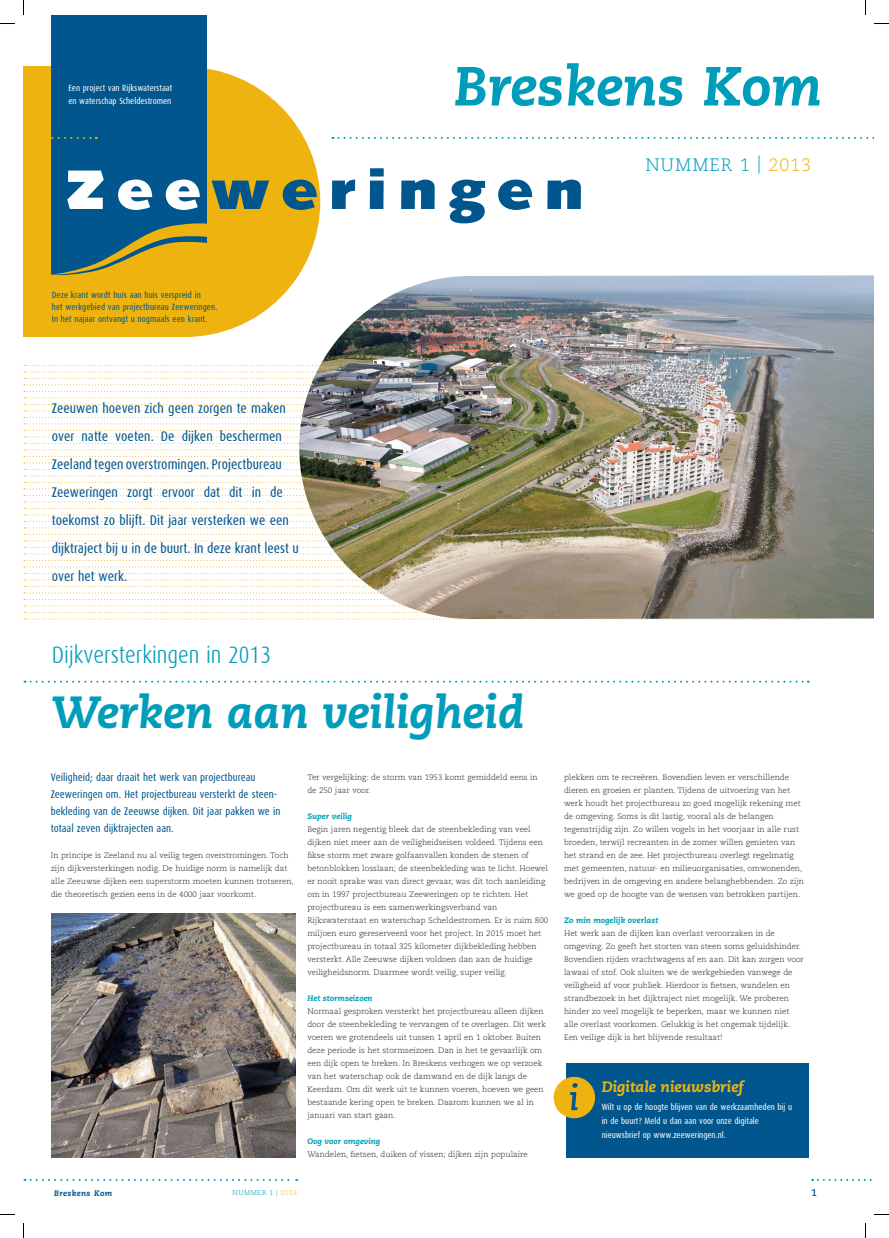
<style>
.page{position:relative;width:889px;height:1238px;background:#fff}
.page>*{position:absolute;margin:0;border:0;box-sizing:border-box;transform-origin:0 0}
.t1{font:italic 800 55px "Caecilia LT Std";color:#009dba}
.t2{font:italic 800 45px "Caecilia LT Std";color:#009dba}
.t3{font:300 24px "Dax Condensed";color:#009dba}
.t4{font:300 18px "Caecilia LT Std";letter-spacing:.05em;color:#009dba}
.t5{font:italic 800 15px "Caecilia LT Std";color:#efb310}
.t6{font:14px/28px "Dax Condensed";color:#00568d}
.t7{font:11px/17px "Dax Condensed";color:#00568d}
.t8{font:700 10px "Caecilia LT Std";color:#00568d}
.t9{font:9px/14px "Dax Condensed";color:#fff}
.t10{font:9px/12px "Dax Condensed";letter-spacing:.01em;color:#00568d}
.t11{font:300 8px/13px "Caecilia LT Std";color:#231f20}
.t12{font:italic 800 8px "Caecilia LT Std";color:#009dba}
.t13{font:italic 800 8px "Caecilia LT Std";letter-spacing:.05em;color:#00568d}
.t14{font:300 7px "Caecilia LT Std";letter-spacing:.05em;color:#009dba}
.s1{color:#efb310}
</style>
<div class="page">
<div style="left:50px;top:67px;width:270px;height:270px;background:#efb310;border-radius:50%"></div>
<div style="left:24px;top:67px;width:165px;height:270px;background:#efb310"></div>
<svg style="left:812px;top:1178px;width:60px;height:2px"></svg>
<svg style="left:25px;top:1178px;width:272px;height:2px"></svg>
<svg style="left:24px;top:443px;width:274px;height:7px"></svg>
<svg style="left:24px;top:456px;width:274px;height:7px"></svg>
<svg style="left:24px;top:469px;width:274px;height:7px"></svg>
<svg style="left:24px;top:482px;width:274px;height:7px"></svg>
<svg style="left:24px;top:495px;width:274px;height:7px"></svg>
<svg style="left:24px;top:508px;width:274px;height:7px"></svg>
<svg style="left:24px;top:521px;width:274px;height:7px"></svg>
<svg style="left:24px;top:534px;width:274px;height:7px"></svg>
<svg style="left:24px;top:547px;width:274px;height:7px"></svg>
<svg style="left:24px;top:560px;width:274px;height:7px"></svg>
<svg style="left:24px;top:573px;width:274px;height:7px"></svg>
<svg style="left:24px;top:586px;width:274px;height:7px"></svg>
<svg style="left:24px;top:599px;width:274px;height:7px"></svg>
<svg style="left:24px;top:612px;width:274px;height:7px"></svg>
<svg style="left:24px;top:430px;width:274px;height:7px"></svg>
<svg style="left:24px;top:417px;width:274px;height:7px"></svg>
<svg style="left:24px;top:404px;width:274px;height:7px"></svg>
<svg style="left:24px;top:391px;width:274px;height:7px"></svg>
<svg style="left:24px;top:378px;width:274px;height:7px"></svg>
<svg style="left:24px;top:365px;width:274px;height:7px"></svg>
<img style="left:299px;top:275px;width:575px;height:344px">
<svg style="left:25px;top:680px;width:784px;height:2px"></svg>
<svg style="left:283px;top:179px;width:34px;height:31px"></svg>
<svg style="left:332px;top:179px;width:23px;height:30px"></svg>
<svg style="left:370px;top:168px;width:14px;height:41px"></svg>
<svg style="left:401px;top:179px;width:34px;height:30px"></svg>
<svg style="left:449px;top:179px;width:36px;height:44px"></svg>
<svg style="left:498px;top:179px;width:34px;height:31px"></svg>
<svg style="left:547px;top:179px;width:34px;height:30px"></svg>
<svg style="left:332px;top:137px;width:542px;height:2px"></svg>
<img style="left:52px;top:913px;width:243px;height:244px">
<div style="left:566px;top:1062px;width:243px;height:95px;background:#00568d"></div>
<div style="left:555px;top:1078px;width:39px;height:38px;background:#efb310;border-radius:50%"></div>
<div style="left:554px;top:1076px;width:41px;height:42px;border:3px solid #efb310;border-radius:50%"></div>
<svg style="left:570px;top:1083px;width:8px;height:27px"></svg>
<svg style="left:874px;top:23px;width:15px;height:1px"></svg>
<svg style="left:0;top:1214px;width:15px;height:1px"></svg>
<svg style="left:874px;top:1214px;width:15px;height:1px"></svg>
<svg style="left:0;top:0;width:269px;height:275px"></svg>
<svg style="left:23px;top:1223px;width:1px;height:15px"></svg>
<svg style="left:865px;top:0;width:1px;height:15px"></svg>
<svg style="left:865px;top:1223px;width:1px;height:15px"></svg>
<p class="t9" style="left:68px;top:81px;width:105px;line-height:13px">Een project van Rijkswaterstaat en waterschap Scheldestromen</p>
<p class="t10" style="left:52px;top:289px;width:167px">Deze krant wordt huis aan huis verspreid in<br>het werkgebied van projectbureau Zeeweringen.<br>In het najaar ontvangt u nogmaals een krant.</p>
<p class="t6" style="left:52px;top:394px;width:248px">Zeeuwen hoeven zich geen zorgen te maken over natte voeten. De dijken beschermen Zeeland tegen overstromingen. Projectbureau Zeeweringen zorgt ervoor dat dit in de toekomst zo blijft. Dit jaar versterken we een dijktraject bij u in de buurt. In deze krant leest u over het werk.</p>
<h3 class="t3" style="left:52px;top:642px;width:221px">Dijkversterkingen in 2013</h3>
<h1 class="t1" style="left:454px;top:54px;width:369px">Breskens Kom</h1>
<h3 class="t4" style="left:645px;top:155px;width:167px">NUMMER 1 | <span class="s1">2013</span></h3>
<h2 class="t2" style="left:52px;top:685px;width:474px">Werken aan veiligheid</h2>
<h3 class="t7" style="left:51px;top:769px;width:231px">Veiligheid; daar draait het werk van projectbureau Zeeweringen om. Het projectbureau versterkt de steen&shy;bekleding van de Zeeuwse dijken. Dit jaar pakken we in totaal zeven dijktrajecten aan.</h3>
<p class="t11" style="left:51px;top:849px;width:245px">In principe is Zeeland nu al veilig tegen overstromingen. Toch zijn dijkversterkingen nodig. De huidige norm is namelijk dat alle Zeeuwse dijken een superstorm moeten kunnen trotseren, die theoretisch gezien eens in de 4000 jaar voorkomt.</p>
<p class="t11" style="left:307px;top:771px;width:232px">Ter vergelijking: de storm van 1953 komt gemiddeld eens in de 250 jaar voor.</p>
<p class="t12" style="left:307px;top:811px;width:46px">Super veilig</p>
<p class="t11" style="left:307px;top:823px;width:242px">Begin jaren negentig bleek dat de steenbekleding van veel dijken niet meer aan de veiligheidseisen voldeed. Tijdens een fikse storm met zware golfaanvallen konden de stenen of betonblokken losslaan; de steenbekleding was te licht. Hoewel er nooit sprake was van direct gevaar, was dit toch aanleiding om in 1997 projectbureau Zeeweringen op te richten. Het projectbureau is een samenwerkingsverband van Rijkswaterstaat en waterschap Scheldestromen. Er is ruim 800 miljoen euro gereserveerd voor het project. In 2015 moet het projectbureau in totaal 325 kilometer dijkbekleding hebben versterkt. Alle Zeeuwse dijken voldoen dan aan de huidige veiligheidsnorm. Daarmee wordt veilig, super veilig.</p>
<p class="t12" style="left:307px;top:993px;width:67px">Het stormseizoen</p>
<p class="t11" style="left:307px;top:1005px;width:240px">Normaal gesproken versterkt het projectbureau alleen dijken door de steenbekleding te vervangen of te overlagen. Dit werk voeren we grotendeels uit tussen 1 april en 1 oktober. Buiten deze periode is het stormseizoen. Dan is het te gevaarlijk om een dijk open te breken. In Breskens verhogen we op verzoek van het waterschap ook de damwand en de dijk langs de Keerdam. Om dit werk uit te kunnen voeren, hoeven we geen bestaande kering open te breken. Daarom kunnen we al in januari van start gaan.</p>
<p class="t12" style="left:307px;top:1136px;width:74px">Oog voor omgeving</p>
<p class="t11" style="left:307px;top:1148px;width:222px">Wandelen, fietsen, duiken of vissen; dijken zijn populaire</p>
<p class="t13" style="left:54px;top:1188px;width:59px">Breskens Kom</p>
<p class="t14" style="left:233px;top:1188px;width:66px">NUMMER 1 | <span class="s1">2013</span></p>
<p class="t11" style="left:564px;top:771px;width:242px">plekken om te recreëren. Bovendien leven er verschillende dieren en groeien er planten. Tijdens de uitvoering van het werk houdt het projectbureau zo goed mogelijk rekening met de omgeving. Soms is dit lastig, vooral als de belangen tegenstrijdig zijn. Zo willen vogels in het voorjaar in alle rust broeden, terwijl recreanten in de zomer willen genieten van het strand en de zee. Het projectbureau overlegt regelmatig met gemeenten, natuur- en milieuorganisaties, omwonenden, bedrijven in de omgeving en andere belanghebbenden. Zo zijn we goed op de hoogte van de wensen van betrokken partijen.</p>
<p class="t12" style="left:564px;top:915px;width:96px">Zo min mogelijk overlast</p>
<p class="t11" style="left:564px;top:927px;width:241px">Het werk aan de dijken kan overlast veroorzaken in de omgeving. Zo geeft het storten van steen soms geluidshinder.<br>Bovendien rijden vrachtwagens af en aan. Dit kan zorgen voor lawaai of stof. Ook sluiten we de werkgebieden vanwege de veiligheid af voor publiek. Hierdoor is fietsen, wandelen en strandbezoek in het dijktraject niet mogelijk. We proberen hinder zo veel mogelijk te beperken, maar we kunnen niet alle overlast voorkomen. Gelukkig is het ongemak tijdelijk.<br>Een veilige dijk is het blijvende resultaat!</p>
<h3 class="t5" style="left:602px;top:1078px;width:144px">Digitale nieuwsbrief</h3>
<p class="t9" style="left:602px;top:1100px;width:192px">Wilt u op de hoogte blijven van de werkzaamheden bij u in de buurt? Meld u dan aan voor onze digitale nieuwsbrief op www.zeeweringen.nl.</p>
<p class="t8" style="left:811px;top:1186px;width:7px">1</p>
</div>
